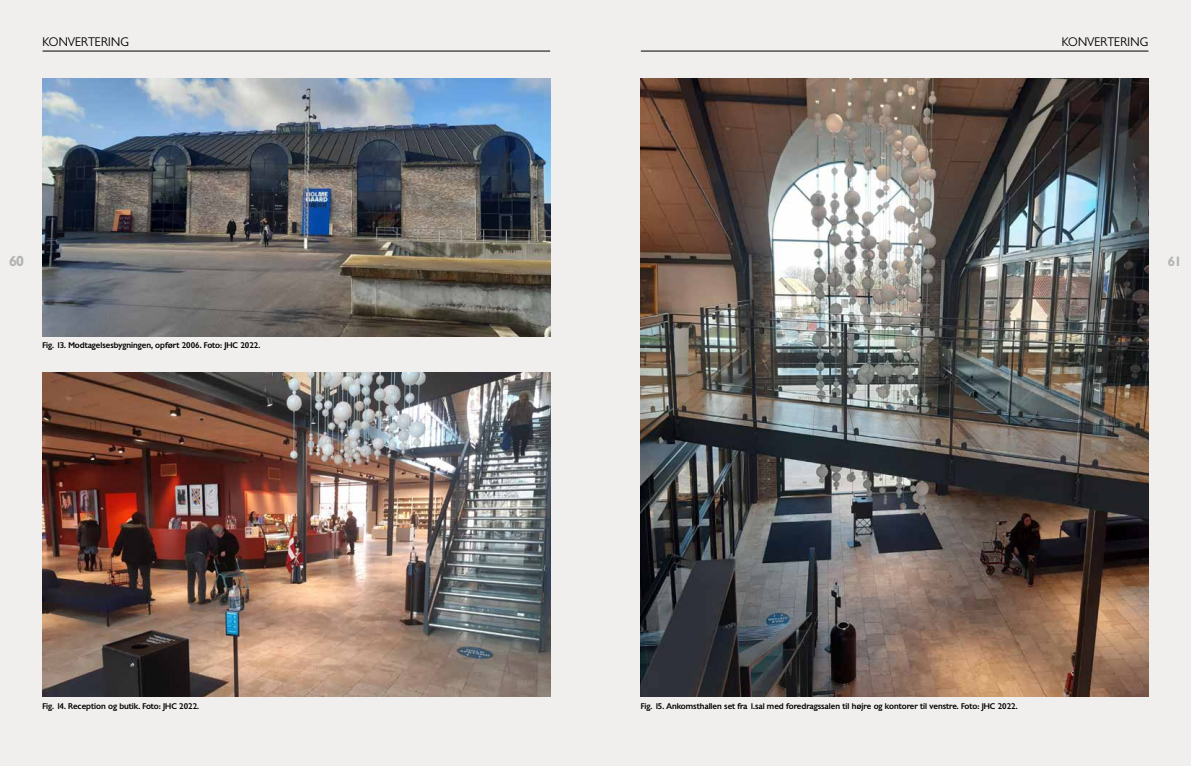
<style>
.page{position:relative;width:1191px;height:766px;background:#fff}
.page>*{position:absolute;margin:0;border:0;box-sizing:border-box;transform-origin:0 0}
.t1{font:600 14px "Chantilly";color:#b1b3b4}
.t2{font:600 13px "Chantilly";color:#b1b3b4}
.t3{font:300 12px "Chantilly";letter-spacing:.025em;color:#000}
.t4{font:500 8px "Chantilly";color:#000}
</style>
<div class="page">
<div style="left:0;top:0;width:1191px;height:765px;background:#f1efed"></div>
<hr style="left:641px;top:51px;width:507px;height:1px;background:#000">
<hr style="left:43px;top:51px;width:507px;height:1px;background:#000">
<img style="left:43px;top:78px;width:507px;height:258px">
<img style="left:43px;top:372px;width:507px;height:324px">
<img style="left:641px;top:78px;width:507px;height:618px">
<h3 class="t3" style="left:43px;top:35px;width:88px">KONVERTERING</h3>
<h3 class="t3" style="left:1061px;top:35px;width:88px">KONVERTERING</h3>
<h1 class="t1" style="left:9px;top:252px;width:16px">60</h1>
<p class="t4" style="left:43px;top:340px;width:219px">Fig. 13. Modtagelsesbygningen, opført 2006. Foto: JHC 2022.</p>
<h2 class="t2" style="left:1168px;top:252px;width:15px">61</h2>
<p class="t4" style="left:43px;top:700px;width:158px">Fig. 14. Reception og butik. Foto: JHC 2022.</p>
<p class="t4" style="left:641px;top:700px;width:378px">Fig. 15. Ankomsthallen set fra 1.sal med foredragssalen til højre og kontorer til venstre. Foto: JHC 2022.</p>
</div>
